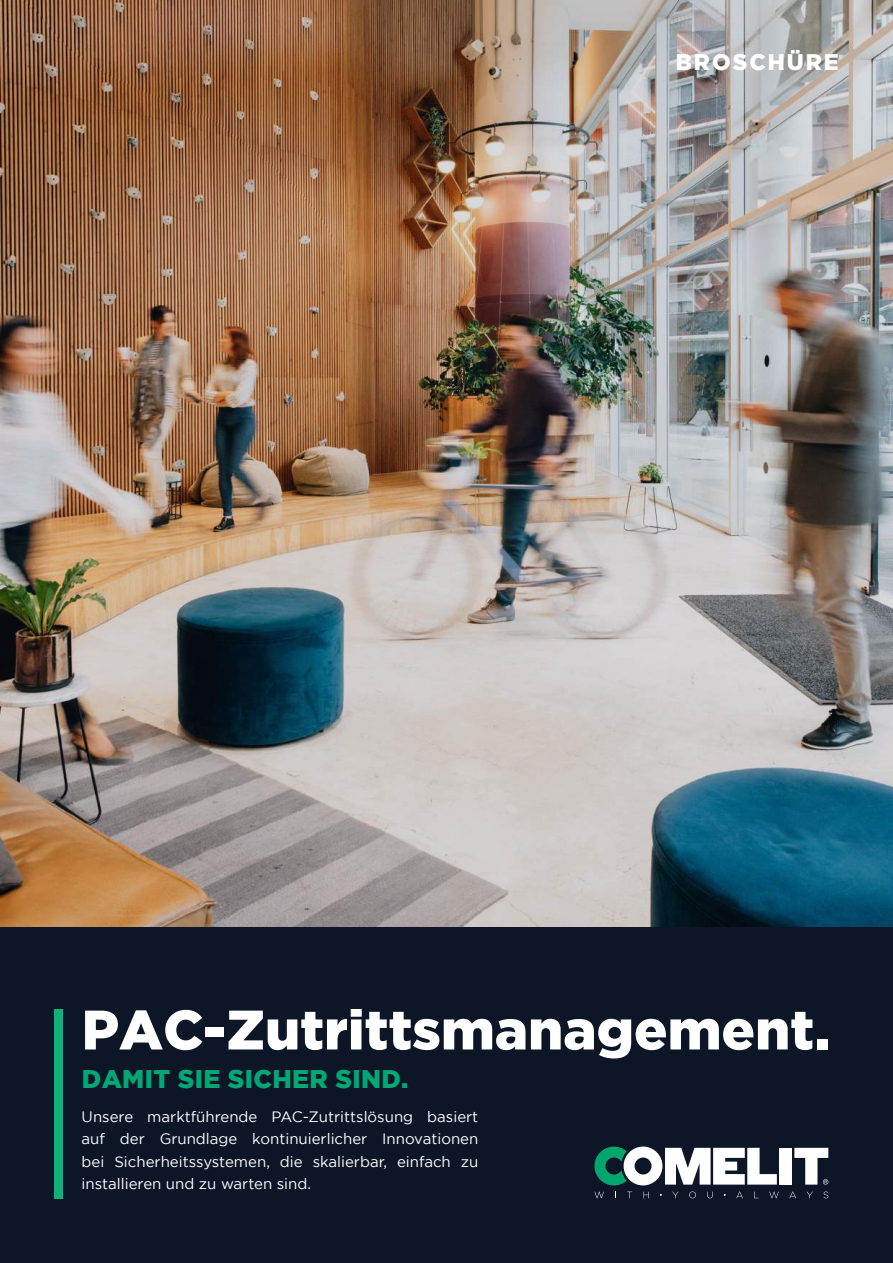
<style>
.page{position:relative;width:893px;height:1263px;background:#fff}
.page>*{position:absolute;margin:0;border:0;box-sizing:border-box;transform-origin:0 0}
.t1{font:900 55.5px "Gotham";color:#fff}
.t2{font:900 25.5px "Gotham";letter-spacing:.015em;color:#00a875}
.t3{font:900 22.5px "Gotham";letter-spacing:.085em;color:#fff}
.t4{font:15px/22.5px "Gotham";color:#fff;text-align:justify}
</style>
<div class="page">
<img style="left:0;top:0;width:893px;height:927px">
<div style="left:0;top:927px;width:893px;height:336px;background:#0c1627"></div>
<svg style="left:594px;top:1191px;width:10px;height:7px"></svg>
<svg style="left:627px;top:1191px;width:5px;height:7px"></svg>
<svg style="left:643px;top:1191px;width:6px;height:7px"></svg>
<svg style="left:672px;top:1191px;width:6px;height:7px"></svg>
<svg style="left:689px;top:1191px;width:7px;height:7px"></svg>
<svg style="left:707px;top:1191px;width:6px;height:7px"></svg>
<svg style="left:736px;top:1191px;width:7px;height:7px"></svg>
<svg style="left:769px;top:1191px;width:10px;height:7px"></svg>
<svg style="left:789px;top:1191px;width:7px;height:7px"></svg>
<svg style="left:807px;top:1191px;width:6px;height:7px"></svg>
<svg style="left:823px;top:1191px;width:5px;height:7px"></svg>
<svg style="left:594px;top:1146px;width:234px;height:39px"></svg>
<div style="left:54px;top:1009px;width:9px;height:189px;background:#0fb07a"></div>
<h3 class="t3" style="left:676px;top:49px;width:164px">BROSCHÜRE</h3>
<h1 class="t1" style="left:82px;top:998px;width:750px">PAC-Zutrittsmanagement.</h1>
<h2 class="t2" style="left:82px;top:1065px;width:328px">DAMIT SIE SICHER SIND.</h2>
<p class="t4" style="left:82px;top:1105px;width:398px">Unsere marktführende PAC-Zutrittslösung basiert auf der Grundlage kontinuierlicher Innovationen bei Sicherheitssystemen, die skalierbar, einfach zu installieren und zu warten sind.</p>
</div>
